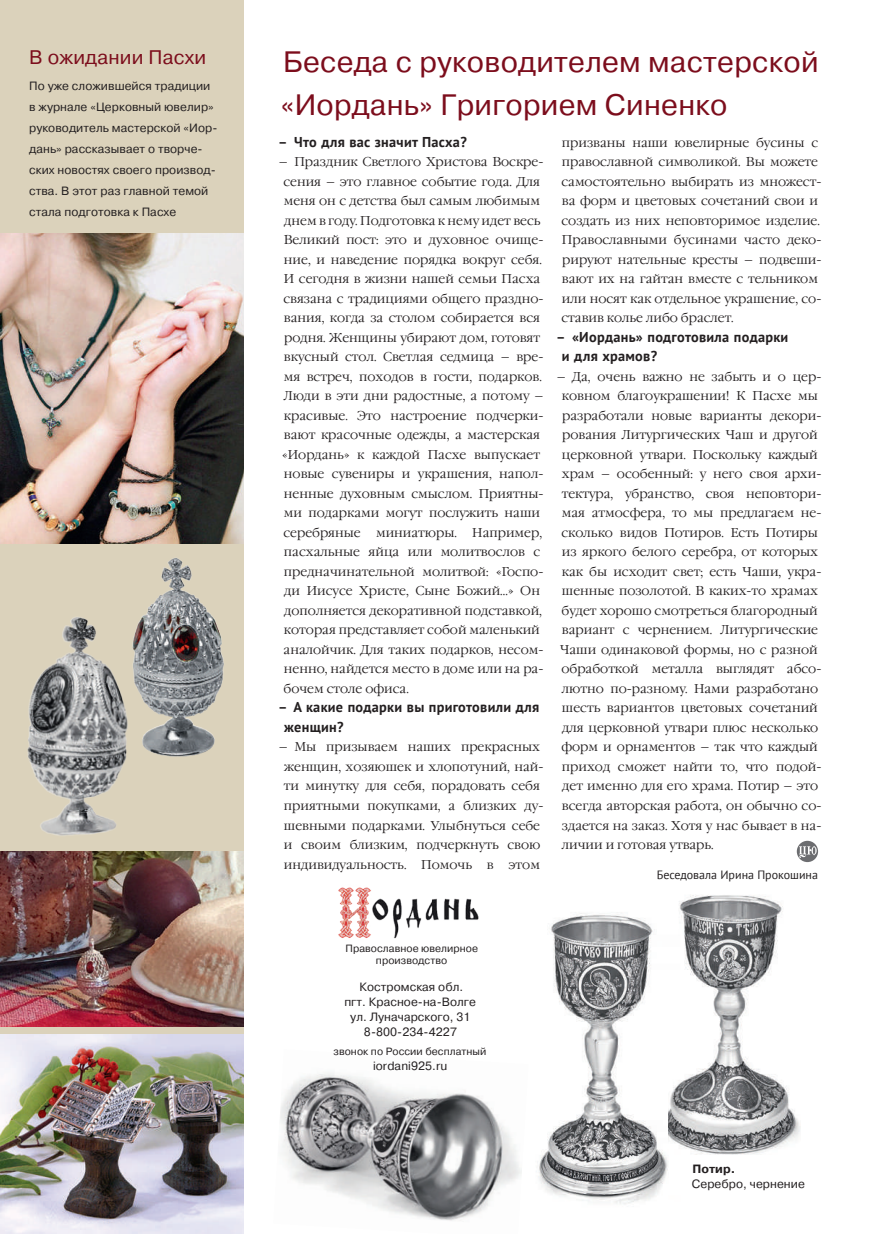
<style>
.page{position:relative;width:872px;height:1234px;background:#fff}
.page>*{position:absolute;margin:0;border:0;box-sizing:border-box;transform-origin:0 0}
.t1{font:29.55px/43.5px "Pragmatica C";letter-spacing:.01em;color:#7c0d1c}
.t2{font:19.65px "Pragmatica C";letter-spacing:.01em;color:#7c0d1c}
.t3{font:700 14.25px/19.5px "PT Sans";letter-spacing:.02em;color:#231f20}
.t4{font:300 12.75px/19.5px "Garamond C";color:#231f20}
.t5{font:12px/21px "Pragmatica C";letter-spacing:.005em;color:#231f20}
.t6{font:12px "PT Sans";color:#231f20}
.t7{font:700 12px "Pragmatica C";letter-spacing:.005em;color:#231f20}
.t8{font:10.5px/12.6px "Pragmatica C";letter-spacing:.005em;color:#231f20;text-align:center}
</style>
<div class="page">
<img style="left:338px;top:887px;width:141px;height:52px">
<img style="left:536px;top:913px;width:132px;height:291px">
<img style="left:668px;top:895px;width:133px;height:260px">
<div style="left:0;top:0;width:243px;height:1233px;background:#dbd2bb"></div>
<img style="left:280px;top:1073px;width:242px;height:148px">
<img style="left:0;top:233px;width:243px;height:310px">
<img style="left:148px;top:554px;width:96px;height:208px">
<img style="left:27px;top:610px;width:145px;height:226px">
<img style="left:0;top:1034px;width:243px;height:199px">
<img style="left:0;top:851px;width:243px;height:175px">
<svg style="left:796px;top:840px;width:22px;height:21px"></svg>
<svg style="left:799px;top:845px;width:17px;height:12px"></svg>
<h2 class="t2" style="left:29px;top:47px;width:178px">В ожидании Пасхи</h2>
<p class="t5" style="left:29px;top:75px;width:190px">По уже сложившейся традиции в журнале «Церковный ювелир» руководитель мастерской «Иор&shy;дань» рассказывает о творче&shy;ских новостях своего производ&shy;ства. В этот раз главной темой стала подготовка к Пасхе</p>
<h1 class="t1" style="left:281px;top:40px;width:539px">Беседа с руководителем мастерской «Иордань» Григорием Синенко</h1>
<p class="t3" style="left:278px;top:131px;width:190px">– Что для вас значит Пасха?</p>
<p class="t4" style="left:279px;top:152px;width:266px">– Праздник Светлого Христова Воскре&shy;сения – это главное событие года. Для меня он с детства был самым любимым днем в году. Подготовка к нему идет весь Великий пост: это и духовное очище&shy;ние, и наведение порядка вокруг себя.<br>И сегодня в жизни нашей семьи Пасха связана с традициями общего праздно&shy;вания, когда за столом собирается вся родня. Женщины убирают дом, готовят вкусный стол. Светлая седмица – вре&shy;мя встреч, походов в гости, подарков.<br>Люди в эти дни радостные, а потому – красивые. Это настроение подчерки&shy;вают красочные одежды, а мастерская «Иордань» к каждой Пасхе выпускает новые сувениры и украшения, напол&shy;ненные духовным смыслом. Приятны&shy;ми подарками могут послужить наши серебряные миниатюры. Например, пасхальные яйца или молитвослов с предначинательной молитвой: «Госпо&shy;ди Иисусе Христе, Сыне Божий…» Он дополняется декоративной подставкой, которая представляет собой маленький аналойчик. Для таких подарков, несом&shy;ненно, найдется место в доме или на ра&shy;бочем столе офиса.</p>
<p class="t3" style="left:284px;top:697px;width:256px;text-indent:-6px">– А какие подарки вы приготовили для женщин?</p>
<p class="t4" style="left:279px;top:737px;width:266px;text-align:center">– Мы призываем наших прекрасных женщин, хозяюшек и хлопотуний, най&shy;ти минутку для себя, порадовать себя приятными покупками, а близких ду&shy;шевными подарками. Улыбнуться себе и своим близким, подчеркнуть свою индивидуальность. Помочь в этом</p>
<p class="t4" style="left:561px;top:133px;width:261px">призваны наши ювелирные бусины с православной символикой. Вы можете самостоятельно выбирать из множест&shy;ва форм и цветовых сочетаний свои и создать из них неповторимое изделие.<br>Православными бусинами часто деко&shy;рируют нательные кресты – подвеши&shy;вают их на гайтан вместе с тельником или носят как отдельное украшение, со&shy;ставив колье либо браслет.</p>
<p class="t3" style="left:562px;top:326px;width:228px;text-indent:-6px">– «Иордань» подготовила подарки и для храмов?</p>
<p class="t4" style="left:557px;top:367px;width:266px">– Да, очень важно не забыть и о цер&shy;ковном благоукрашении! К Пасхе мы разработали новые варианты декори&shy;рования Литургических Чаш и другой церковной утвари. Поскольку каждый храм – особенный: у него своя архи&shy;тектура, убранство, своя неповтори&shy;мая атмосфера, то мы предлагаем не&shy;сколько видов Потиров. Есть Потиры из яркого белого серебра, от которых как бы исходит свет; есть Чаши, укра&shy;шенные позолотой. В каких-то храмах будет хорошо смотреться благородный вариант с чернением. Литургические Чаши одинаковой формы, но с разной обработкой металла выглядят абсо&shy;лютно по-разному. Нами разработано шесть вариантов цветовых сочетаний для церковной утвари плюс несколько форм и орнаментов – так что каждый приход сможет найти то, что подой&shy;дет именно для его храма. Потир – это всегда авторская работа, он обычно со&shy;здается на заказ. Хотя у нас бывает в на&shy;личии и готовая утварь.</p>
<p class="t6" style="left:657px;top:866px;width:163px">Беседовала Ирина Прокошина</p>
<p class="t8" style="left:345px;top:941px;width:134px">Православное ювелирное производство</p>
<p class="t5" style="left:344px;top:978px;width:133px;line-height:15px;text-align:center">Костромская обл.<br>пгт. Красное-на-Волге ул. Луначарского, 31<br>8-800-234-4227</p>
<p class="t8" style="left:333px;top:1045px;width:154px">звонок по России бесплатный</p>
<p class="t5" style="left:373px;top:1055px;width:76px">iordani925.ru</p>
<p class="t7" style="left:692px;top:1162px;width:45px">Потир.</p>
<p class="t5" style="left:692px;top:1172px;width:115px">Серебро, чернение</p>
</div>
